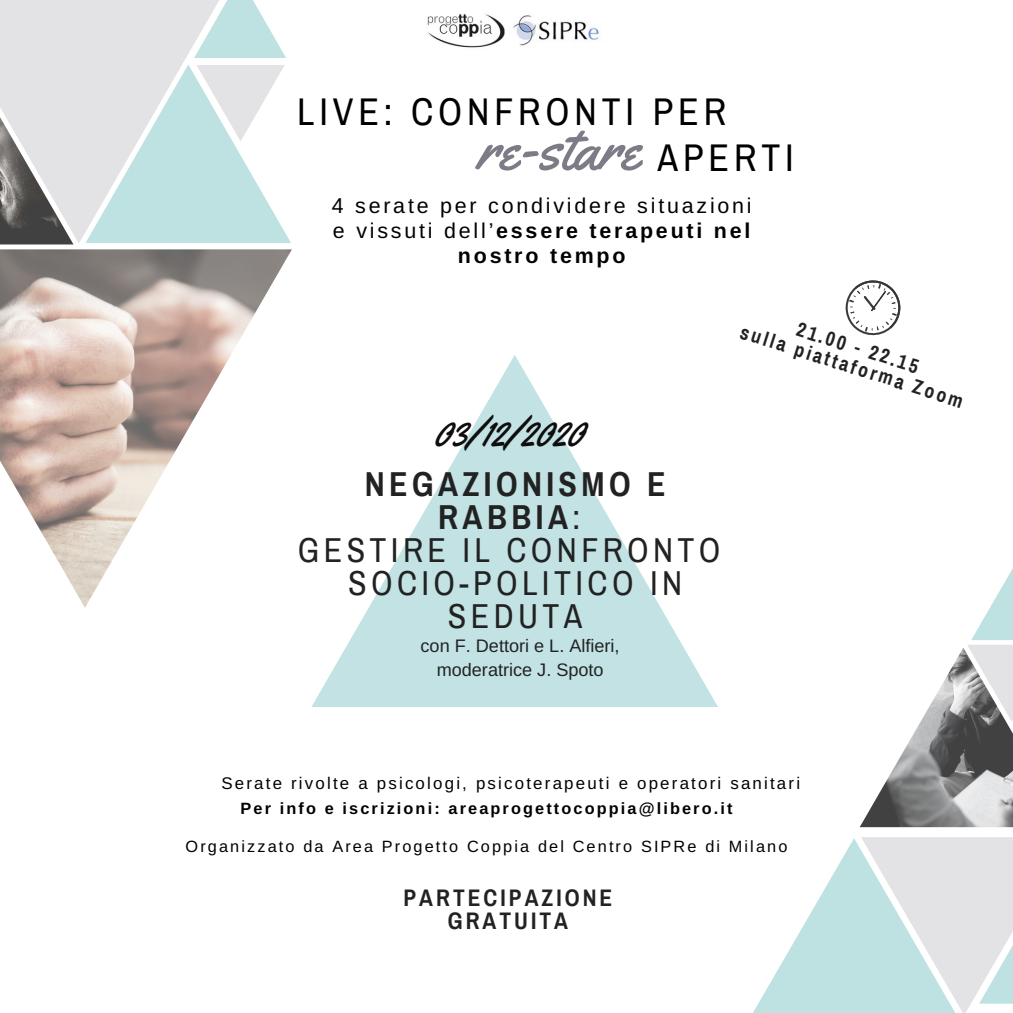
<style>
.page{position:relative;width:1013px;height:1013px;background:#fff}
.page>*{position:absolute;margin:0;border:0;box-sizing:border-box;transform-origin:0 0}
.t1{font:61.62px "Yellowtail";color:#7e7b87}
.t2{font:39.25px "Yellowtail";color:#0f0e0e}
.t3{font:37.75px "Archivo Narrow";letter-spacing:.13em;color:#000}
.t4{font:33.88px/33px "Archivo Narrow";letter-spacing:.13em;color:#222;text-align:center}
.t5{font:700 23.38px/23px "Archivo Narrow";letter-spacing:.13em;color:#222;text-align:center}
.t6{font:21.38px/24.6px "Arimo";letter-spacing:.13em;color:#000;text-align:center}
.t7{font:700 19.75px/19.5px "Archivo Narrow";color:#222;text-align:center}
.t8{font:18.12px/24.1px "Arimo";color:#222;text-align:center}
.t9{font:16.88px "Arimo";letter-spacing:.13em;color:#000}
.t10{font:16.25px "Arimo";letter-spacing:.13em;color:#000}
.t11{font:700 16.25px "Arimo";letter-spacing:.13em;color:#000}
.s1{font-family:"Archivo Narrow";font-size:37.75px;color:#000}
.s2{font-weight:700}
</style>
<div class="page">
<img style="left:0;top:249px;width:292px;height:359px">
<div style="left:0;top:0;width:248px;height:243px;background:#e3e3e5"></div>
<svg style="left:85px;top:65px;width:206px;height:177px"></svg>
<svg style="left:194px;top:0;width:92px;height:58px"></svg>
<img style="left:0;top:65px;width:73px;height:179px">
<img style="left:427px;top:14px;width:172px;height:34px">
<svg style="left:311px;top:355px;width:407px;height:352px"></svg>
<img style="left:860px;top:648px;width:152px;height:179px">
<svg style="left:753px;top:837px;width:259px;height:175px"></svg>
<svg style="left:967px;top:570px;width:45px;height:151px"></svg>
<svg style="left:845px;top:280px;width:56px;height:56px"></svg>
<h3 class="t3" style="left:297px;top:91px;width:430px">LIVE: CONFRONTI PER</h3>
<h1 class="t1" style="left:477px;top:109px;width:318px">re-stare <span class="s1">APERT I</span></h1>
<p class="t6" style="left:332px;top:194px;width:421px">4 serate per condividere situazioni e vissuti dell’<span class="s2">essere terapeuti nel nostro tempo</span></p>
<h2 class="t2" style="left:434px;top:408px;width:151px">03/12/2020</h2>
<h3 class="t4" style="left:298px;top:468px;width:424px"><span class="s2">NEGAZIONISMO E<br>RABBIA</span>:<br>GESTIRE IL CONFRONTO<br>SOCIO-POLITICO IN<br>SEDUTA</h3>
<p class="t8" style="left:420px;top:633px;width:200px">con F. Dettori e L. Alfieri, moderatrice J. Spoto</p>
<p class="t7" style="left:750px;top:303px;width:234px;rotate:18deg">21.00 - 22.15<br>sulla piattaforma Zoom</p>
<p class="t9" style="left:221px;top:773px;width:580px">Serate rivolte a psicologi, psicoterapeuti e operatori sanitari</p>
<p class="t11" style="left:240px;top:799px;width:493px">Per info e iscrizioni: areaprogettocoppia@libero.it</p>
<p class="t10" style="left:185px;top:837px;width:603px">Organizzato da Area Progetto Coppia del Centro SIPRe di Milano</p>
<p class="t5" style="left:403px;top:887px;width:210px">PARTECIPAZIONE<br>GRATUITA</p>
</div>
